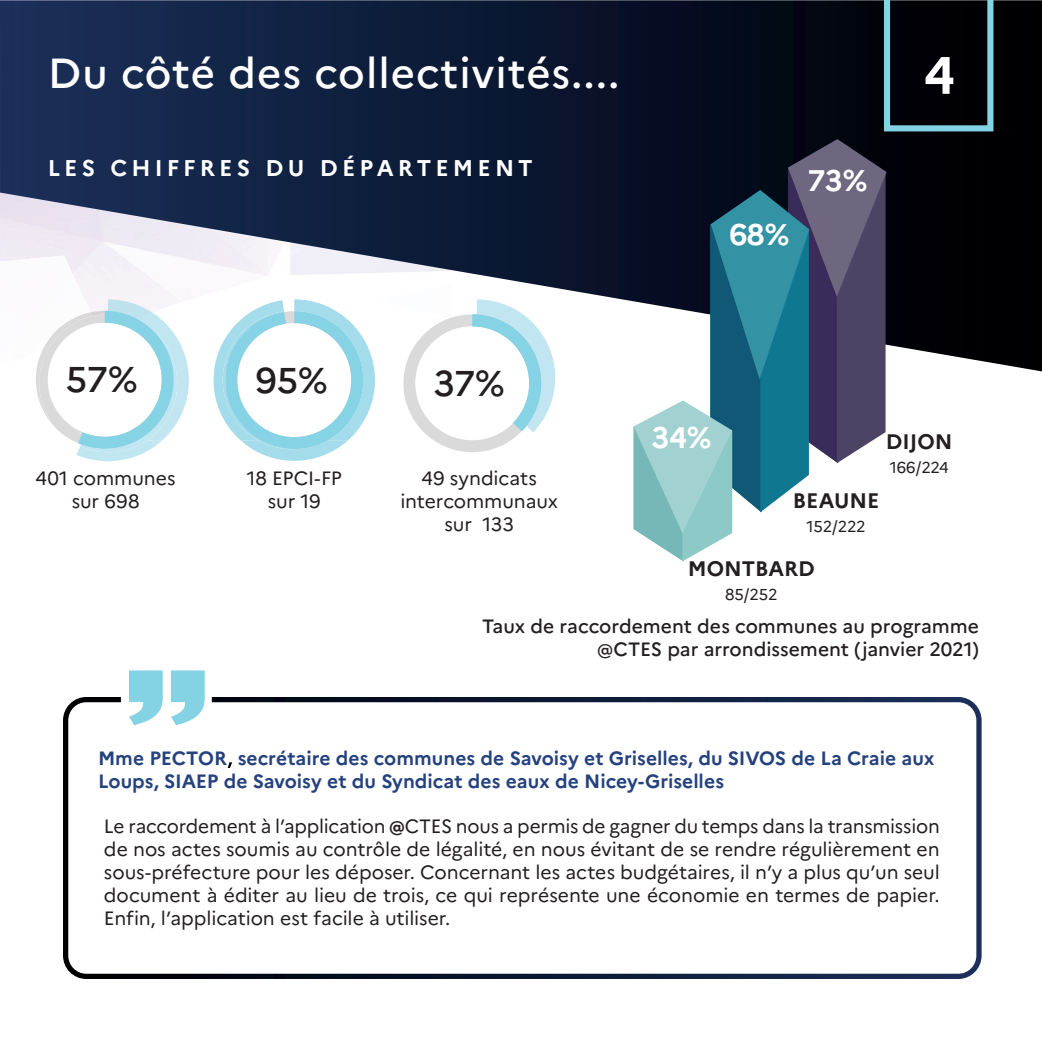
<style>
.page{position:relative;width:1042px;height:1042px;background:#fff}
.page>*{position:absolute;margin:0;border:0;box-sizing:border-box;transform-origin:0 0}
.t1{font:700 52.5px "Marianne";color:#fff}
.t2{font:500 42px "Marianne";letter-spacing:.025em;color:#fff}
.t3{font:500 35.88px "Marianne";color:#231f20}
.t4{font:700 29.75px "Marianne";color:#fff}
.t5{font:700 22.75px "Marianne";letter-spacing:.185em;color:#fff}
.t6{font:700 21px "Marianne";color:#231f20}
.t7{font:19.25px/23.1px "Marianne";letter-spacing:-.005em;color:#231f20;text-align:center}
.t8{font:700 19.25px/23.1px "Marianne";color:#25427f}
.t9{font:500 19.25px/23.1px "Marianne";color:#231f20;text-align:right}
.t10{font:15.75px "Marianne";letter-spacing:-.015em;color:#231f20}
.s1{color:#fff}
.s2{font-weight:700}
</style>
<div class="page">
<svg style="left:0;top:0;width:1042px;height:371px;background:#323b4f"></svg>
<svg style="left:884px;top:0;width:109px;height:131px;background:#131f26"></svg>
<img style="left:108px;top:299px;width:81px;height:118px">
<svg style="left:0;top:305px;width:180px;height:157px"></svg>
<img style="left:213px;top:299px;width:162px;height:111px">
<svg style="left:219px;top:304px;width:150px;height:157px"></svg>
<svg style="left:403px;top:299px;width:152px;height:153px"></svg>
<svg style="left:633px;top:139px;width:253px;height:422px"></svg>
<div style="left:63px;top:697px;width:918px;height:282px;border:5px solid #fff;border-radius:21px"></div>
<svg style="left:129px;top:670px;width:76px;height:55px"></svg>
<h2 class="t2" style="left:48px;top:47px;width:573px">Du côté des collectivités....</h2>
<h1 class="t1" style="left:923px;top:43px;width:33px">4</h1>
<p class="t5" style="left:48px;top:154px;width:486px">LES CHIFFRES DU DÉPARTEMENT</p>
<h3 class="t3" style="left:66px;top:358px;width:73px">57%</h3>
<h3 class="t3" style="left:255px;top:358px;width:74px">95%</h3>
<h3 class="t3" style="left:433px;top:361px;width:73px">37%</h3>
<h3 class="t4" style="left:729px;top:216px;width:62px">68%</h3>
<h3 class="t4" style="left:807px;top:162px;width:61px">73%</h3>
<p class="t7" style="left:36px;top:466px;width:142px">401 communes sur 698</p>
<p class="t7" style="left:247px;top:466px;width:97px">18 EPCI-FP sur 19</p>
<h3 class="t4" style="left:651px;top:419px;width:62px">34%</h3>
<p class="t6" style="left:886px;top:429px;width:68px">DIJON</p>
<p class="t10" style="left:889px;top:458px;width:60px">166/224</p>
<p class="t6" style="left:793px;top:488px;width:88px">BEAUNE</p>
<p class="t10" style="left:806px;top:517px;width:61px">152/222</p>
<p class="t6" style="left:688px;top:555px;width:128px">MONTBARD</p>
<p class="t10" style="left:725px;top:584px;width:54px">85/252</p>
<p class="t9" style="left:482px;top:614px;width:498px">Taux de raccordement des communes au programme @CTES par arrondissement (janvier 2021)</p>
<p class="t7" style="left:400px;top:466px;width:159px">49 syndicats intercommunaux sur 133</p>
<p class="t8" style="left:98px;top:746px;width:838px">Mme PECTOR<span class="s1">,</span> secrétaire des communes de Savoisy et Griselles, du SIVOS de La Craie aux<br>Loups, SIAEP de Savoisy et du Syndicat des eaux de Nicey-Griselles</p>
<p class="t7" style="left:104px;top:814px;width:837px;text-align:justify">Le raccordement à l’application <span class="s2">@</span>CTES nous a permis de gagner du temps dans la transmission de nos actes soumis au contrôle de légalité, en nous évitant de se rendre régulièrement en sous-préfecture pour les déposer. Concernant les actes budgétaires, il n’y a plus qu’un seul document à éditer au lieu de trois, ce qui représente une économie en termes de papier.<br>Enfin, l’application est facile à utiliser.</p>
</div>
